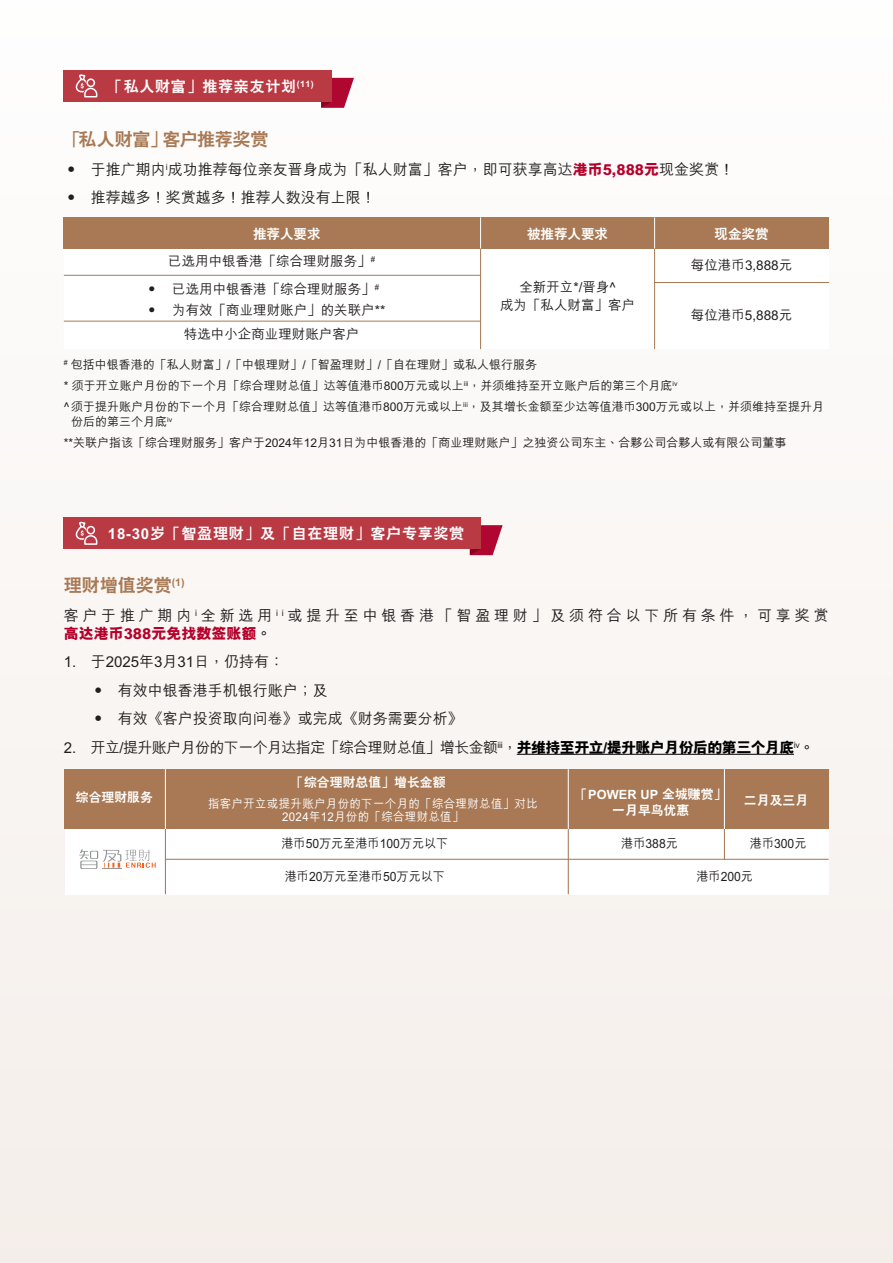
<style>
.page{position:relative;width:893px;height:1263px;background:#f9f6f3}
.page>*{position:absolute;margin:0;border:0;box-sizing:border-box;transform-origin:0 0}
.t1{font:800 18px "C Hei 2 HKS";color:#a87954}
.t2{font:500 15px/28.5px "M Hei HKS";color:#221e1f}
.t3{font:500 15px/18px "M Hei HKS";letter-spacing:.25em;color:#221e1f}
.t4{font:500 15px "M Hei HKS";letter-spacing:-.04em;color:#221e1f}
.t5{font:800 15px "C Hei 2 HKS";letter-spacing:.05em;color:#fff}
.t6{font:500 13.5px/21px "M Hei HKS";color:#221e1f}
.t7{font:800 13.5px "C Hei 2 HKS";color:#fff}
.t8{font:500 12.75px "M Hei HKS";color:#221e1f;scale:.95 1}
.t9{font:800 12.75px/16.5px "C Hei 2 HKS";letter-spacing:.01em;color:#fff;text-align:center}
.t10{font:500 12px/21px "M Hei HKS";color:#221e1f}
.t11{font:500 12px/13.5px "M Hei HKS";letter-spacing:.025em;color:#fff;text-align:center;scale:.96 1}
.s1{font-weight:800;color:#b6002a}
.s2{font-weight:800;color:#000}
</style>
<div class="page">
<hr style="left:517px;top:754px;width:277px;height:1px;background:#000">
<div style="left:64px;top:248px;width:417px;height:101px;background:#fff"></div>
<div style="left:482px;top:249px;width:347px;height:100px;background:#fff"></div>
<div style="left:64px;top:217px;width:765px;height:32px;background:#a87954"></div>
<hr style="left:655px;top:282px;width:174px;height:1px;background:#a87a54">
<hr style="left:654px;top:248px;width:1px;height:101px;background:#a87a54">
<hr style="left:480px;top:248px;width:1px;height:101px;background:#a87a54">
<hr style="left:64px;top:275px;width:417px;height:1px;background:#a87a54">
<hr style="left:64px;top:321px;width:417px;height:1px;background:#a87a54">
<hr style="left:654px;top:217px;width:1px;height:31px;background:#fff">
<hr style="left:480px;top:217px;width:1px;height:31px;background:#fff">
<svg style="left:321px;top:77px;width:33px;height:31px"></svg>
<div style="left:120px;top:70px;width:212px;height:32px;background:#ba3a44"></div>
<div style="left:64px;top:70px;width:106px;height:32px;background:#ba3a44"></div>
<svg style="left:75px;top:74px;width:23px;height:24px"></svg>
<svg style="left:470px;top:519px;width:33px;height:36px"></svg>
<div style="left:89px;top:518px;width:391px;height:31px;background:#ba3a44"></div>
<div style="left:64px;top:518px;width:106px;height:31px;background:#ba3a44"></div>
<svg style="left:75px;top:521px;width:23px;height:24px"></svg>
<div style="left:65px;top:829px;width:764px;height:65px;background:#fff"></div>
<div style="left:64px;top:769px;width:765px;height:60px;background:#a87954"></div>
<hr style="left:165px;top:824px;width:1px;height:70px;background:#a87954">
<hr style="left:166px;top:859px;width:663px;height:1px;background:#a87a54">
<hr style="left:165px;top:769px;width:1px;height:60px;background:#fff">
<hr style="left:568px;top:829px;width:1px;height:65px;background:#a87954">
<hr style="left:724px;top:794px;width:1px;height:65px;background:#a87954">
<hr style="left:568px;top:769px;width:1px;height:60px;background:#fff">
<hr style="left:724px;top:769px;width:1px;height:60px;background:#fff">
<svg style="left:79px;top:849px;width:77px;height:20px"></svg>
<p class="t5" style="left:108px;top:76px;width:207px">「私人財富」推薦親友計劃<sup>(11)</sup></p>
<h1 class="t1" style="left:64px;top:127px;width:206px">「私人財富」客戶推薦獎賞</h1>
<p class="t2" style="left:64px;top:154px;width:672px">‧ 於推廣期內<sup>i</sup>成功推薦每位親友晉身成為「私人財富」客戶，即可獲享高達<span class="s1">港幣5,888元</span>現金獎賞！‧ 推薦越多！獎賞越多！推薦人數沒有上限！</p>
<p class="t7" style="left:253px;top:225px;width:69px">推薦人要求</p>
<p class="t7" style="left:527px;top:225px;width:82px">被推薦人要求</p>
<p class="t7" style="left:715px;top:225px;width:55px">現金獎賞</p>
<p class="t6" style="left:168px;top:250px;width:208px">已選用中銀香港「綜合理財服務」<sup>#</sup></p>
<p class="t6" style="left:691px;top:254px;width:103px">每位港幣3,888元</p>
<p class="t6" style="left:145px;top:277px;width:242px">‧ 已選用中銀香港「綜合理財服務」<sup># </sup>‧ 為有效「商業理財賬戶」的關聯戶**</p>
<p class="t6" style="left:184px;top:322px;width:177px">特選中小企商業理財賬戶客戶</p>
<p class="t6" style="left:500px;top:277px;width:136px;line-height:18px;text-align:center">全新開立*/晉身^<br>成為「私人財富」客戶</p>
<p class="t6" style="left:691px;top:304px;width:103px">每位港幣5,888元</p>
<p class="t10" style="left:64px;top:353px;width:762px"><sup>#</sup> 包括中銀香港的「私人財富」/「中銀理財」/「智盈理財」/「自在理財」或私人銀行服務<br>* 須於開立賬戶月份的下一個月「綜合理財總值」達等值港幣800萬元或以上<sup>iii</sup>，並須維持至開立賬戶後的第三個月底<sup>iv<br></sup>^ 須於提升賬戶月份的下一個月「綜合理財總值」達等值港幣800萬元或以上<sup>iii</sup>，及其增長金額至少達等值港幣300萬元或以上，並須維持至提升月</p>
<p class="t10" style="left:64px;top:410px;width:724px;text-indent:8px">份後的第三個月底<sup>iv<br></sup>**關聯戶指該「綜合理財服務」客戶於2024年12月31日為中銀香港的「商業理財賬戶」之獨資公司東主、合夥公司合夥人或有限公司董事</p>
<p class="t5" style="left:108px;top:524px;width:358px">18-30歲「智盈理財」及「自在理財」客戶專享獎賞</p>
<h1 class="t1" style="left:64px;top:573px;width:122px">理財增值獎賞<sup>(1)</sup></h1>
<p class="t3" style="left:64px;top:605px;width:766px">客戶於推廣期內 <sup>i</sup> 全新選用 <sup>i</sup> <sup>i</sup> 或提升至中銀香港「智盈理財」及須符合以下所有條件，可享獎賞<span class="s1">高達港幣388元免找數簽賬額</span>。</p>
<p class="t2" style="left:91px;top:646px;width:374px;text-indent:-27px">1. 於2025年3月31日，仍持有：<br>‧ 有效中銀香港手機銀行賬戶；及<br>‧ 有效《客戶投資取向問卷》或完成《財務需要分析》</p>
<p class="t4" style="left:64px;top:736px;width:752px">2. 開立/提升賬戶月份的下一個月達指定「綜合理財總值」增長金額<sup>iii</sup>，<span class="s2">並維持至開立/提升賬戶月份後的第三個月底</span><sup>iv</sup>。</p>
<p class="t9" style="left:291px;top:775px;width:156px">「綜合理財總值」增長金額</p>
<p class="t11" style="left:208px;top:796px;width:345px">指客戶開立或提升賬戶月份的下一個月的「綜合理財總值」對比<br>2024年12月份的「綜合理財總值」</p>
<p class="t8" style="left:281px;top:834px;width:177px">港幣50萬元至港幣100萬元以下</p>
<p class="t8" style="left:285px;top:867px;width:170px">港幣20萬元至港幣50萬元以下</p>
<p class="t9" style="left:76px;top:789px;width:79px">綜合理財服務</p>
<p class="t9" style="left:575px;top:786px;width:153px">「POWER UP 全城賺賞」一月早鳥優惠</p>
<p class="t9" style="left:744px;top:792px;width:66px">二月及三月</p>
<p class="t8" style="left:621px;top:834px;width:61px">港幣388元</p>
<p class="t8" style="left:750px;top:834px;width:61px">港幣300元</p>
<p class="t8" style="left:696px;top:867px;width:61px">港幣200元</p>
</div>
